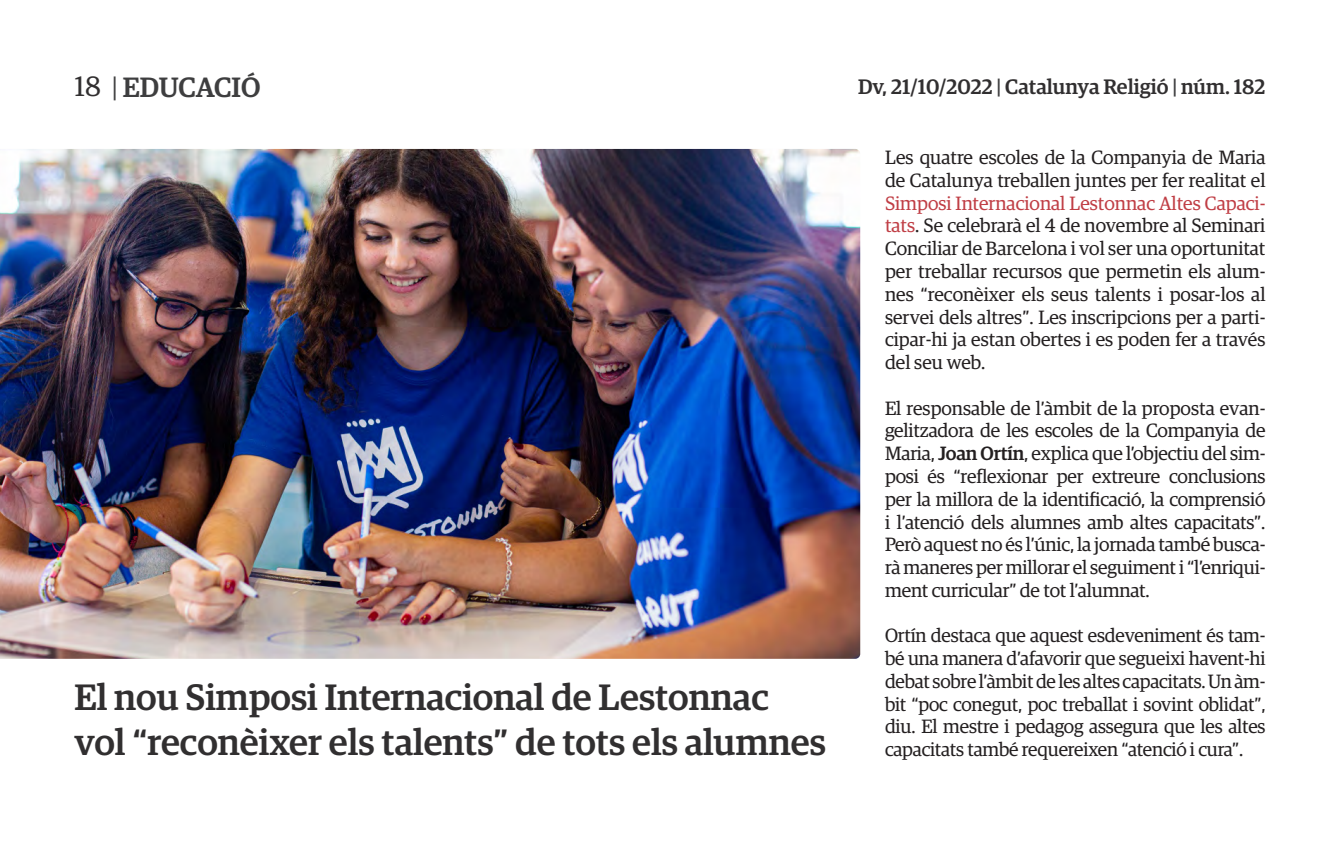
<style>
.page{position:relative;width:1340px;height:844px;background:#fff}
.page>*{position:absolute;margin:0;border:0;box-sizing:border-box;transform-origin:0 0}
.t1{font:500 36.75px "Guardian Egyp";color:#312f30}
.t2{font:500 28px "Guardian Egyp";color:#3e3e3f}
.t3{font:500 21px "Guardian Egyp";color:#312f30}
.t4{font:19.25px/22.8px "Guardian Egyp";letter-spacing:-.01em;color:#231f20;text-align:justify}
.s1{font-weight:400;color:#312f30}
.s2{font-weight:400}
.s3{color:#3e3e3f}
.s4{color:#c03e45}
.s5{font-weight:500}
</style>
<div class="page">
<img style="left:0;top:149px;width:860px;height:509px">
<h2 class="t2" style="left:74px;top:67px;width:187px"><span class="s1">18</span> <span class="s2">|</span> EDUCACIÓ</h2>
<p class="t3" style="left:858px;top:71px;width:409px">Dv, 21/10/2022 <span class="s3">|</span> Catalunya Religió <span class="s3">|</span> núm. 182</p>
<p class="t1" style="left:74px;top:670px;width:695px">El nou Simposi Internacional de Lestonnac</p>
<p class="t1" style="left:74px;top:716px;width:753px">vol “reconèixer els talents” de tots els alumnes</p>
<p class="t4" style="left:885px;top:145px;width:382px">Les quatre escoles de la Companyia de Maria de Catalunya treballen juntes per fer realitat el <span class="s4">Simposi Internacional Lestonnac Altes Capaci&shy;tats</span>. Se celebrarà el 4 de novembre al Seminari Conciliar de Barcelona i vol ser una oportunitat per treballar recursos que permetin els alum&shy;nes “reconèixer els seus talents i posar-los al servei dels altres”. Les inscripcions per a parti&shy;cipar-hi ja estan obertes i es poden fer a través del seu web.</p>
<p class="t4" style="left:885px;top:395px;width:382px">El responsable de l’àmbit de la proposta evan&shy;gelitzadora de les escoles de la Companyia de Maria, <span class="s5">Joan Ortín</span>, explica que l’objectiu del sim&shy;posi és “reflexionar per extreure conclusions per la millora de la identificació, la comprensió i l’atenció dels alumnes amb altes capacitats”.<br>Però aquest no és l’únic, la jornada també busca&shy;rà maneres per millorar el seguiment i “l’enriqui&shy;ment curricular” de tot l’alumnat.</p>
<p class="t4" style="left:885px;top:623px;width:382px">Ortín destaca que aquest esdeveniment és tam&shy;bé una manera d’afavorir que segueixi havent-hi debat sobre l’àmbit de les altes capacitats. Un àm&shy;bit “poc conegut, poc treballat i sovint oblidat”, diu. El mestre i pedagog assegura que les altes capacitats també requereixen “atenció i cura”.</p>
</div>
